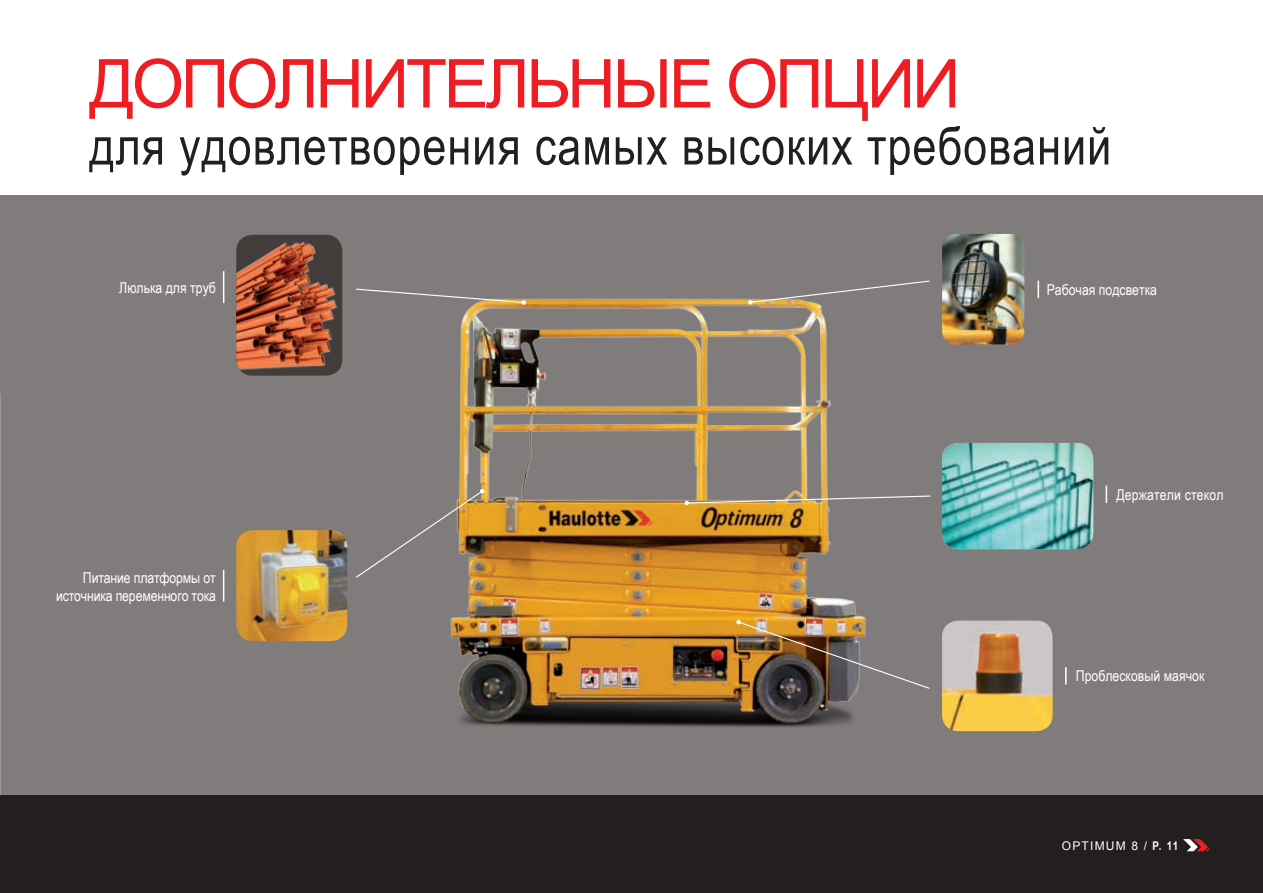
<style>
.page{position:relative;width:1263px;height:893px;background:#fff}
.page>*{position:absolute;margin:0;border:0;box-sizing:border-box;transform-origin:0 0}
.t1{font:67.5px "Arial";letter-spacing:-.05em;color:#ee1d23}
.t2{font:52.5px "Arial Narrow";letter-spacing:.02em;color:#231f20}
.t3{font:15px/18px "Arial Narrow";color:#fff;text-align:right}
.t4{font:12px "Arial";letter-spacing:.1em;color:#fff}
.s1{font-family:"Arial Narrow";font-weight:700}
</style>
<div class="page">
<div style="left:0;top:195px;width:1263px;height:602px;background:#807c7b"></div>
<div style="left:0;top:796px;width:1263px;height:97px;background:#231f20"></div>
<svg style="left:1183px;top:839px;width:27px;height:12px"></svg>
<img style="left:450px;top:298px;width:416px;height:429px">
<img style="left:0;top:393px;width:1px;height:403px">
<svg style="left:1065px;top:667px;width:2px;height:18px"></svg>
<svg style="left:1106px;top:486px;width:1px;height:17px"></svg>
<hr style="left:223px;top:570px;width:1px;height:32px;background:#fff">
<svg style="left:1037px;top:281px;width:2px;height:17px"></svg>
<img style="left:942px;top:621px;width:110px;height:110px">
<img style="left:942px;top:443px;width:151px;height:106px">
<img style="left:942px;top:234px;width:82px;height:110px">
<svg style="left:748px;top:280px;width:182px;height:25px"></svg>
<svg style="left:356px;top:288px;width:170px;height:17px"></svg>
<img style="left:236px;top:530px;width:111px;height:111px">
<svg style="left:356px;top:489px;width:128px;height:90px"></svg>
<img style="left:736px;top:620px;width:194px;height:70px">
<svg style="left:684px;top:495px;width:247px;height:10px"></svg>
<hr style="left:223px;top:271px;width:1px;height:32px;background:#fff">
<img style="left:236px;top:235px;width:106px;height:141px">
<h1 class="t1" style="left:89px;top:40px;width:873px">ДОПОЛНИТЕЛЬНЫЕ ОПЦИИ</h1>
<h2 class="t2" style="left:89px;top:107px;width:1023px">для удовлетворения самых высоких требований</h2>
<p class="t3" style="left:119px;top:278px;width:98px">Люлька для труб</p>
<p class="t3" style="left:56px;top:568px;width:161px">Питание платформы от источника переменного тока</p>
<p class="t3" style="left:1047px;top:280px;width:112px">Рабочая подсветка</p>
<p class="t3" style="left:1116px;top:485px;width:109px">Держатели стекол</p>
<p class="t3" style="left:1076px;top:666px;width:130px">Проблесковый маячок</p>
<p class="t4" style="left:1062px;top:838px;width:118px">OPTIMUM 8 / <span class="s1">P. 11</span></p>
</div>
